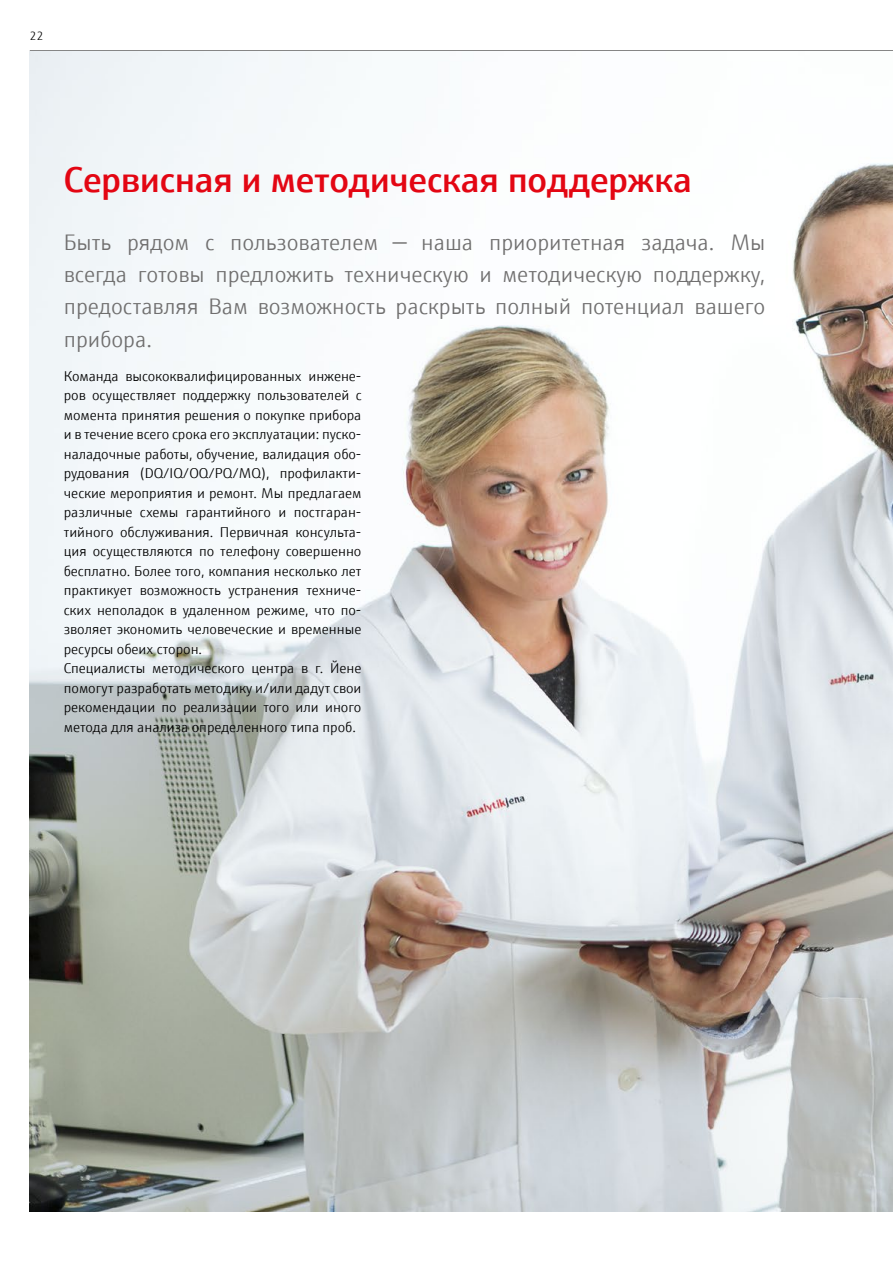
<style>
.page{position:relative;width:893px;height:1263px;background:#fff}
.page>*{position:absolute;margin:0;border:0;box-sizing:border-box;transform-origin:0 0}
.t1{font:600 36px "E+H Sans";letter-spacing:-.005em;color:#e30613}
.t2{font:300 22.5px/32.4px "E+H Sans";color:#706f6f;text-align:justify}
.t3{font:300 14.25px/19.5px "E+H Sans";color:#000}
.t4{font:300 12px "E+H Sans";color:#000}
</style>
<div class="page">
<img style="left:30px;top:51px;width:863px;height:1161px">
<p class="t4" style="left:30px;top:27px;width:15px">22</p>
<h1 class="t1" style="left:64px;top:152px;width:630px">Сервисная и методическая поддержка</h1>
<h2 class="t2" style="left:64px;top:224px;width:703px">Быть рядом с пользователем — наша приоритетная задача. Мы всегда готовы предложить техническую и методическую поддержку, предоставляя Вам возможность раскрыть полный потенциал вашего прибора.</h2>
<p class="t3" style="left:64px;top:365px;width:299px">Команда высококвалифицированных инжене&shy;ров осуществляет поддержку пользователей с момента принятия решения о покупке прибора и в течение всего срока его эксплуатации: пуско&shy;наладочные работы, обучение, валидация обо&shy;рудования (DQ/IQ/OQ/PQ/MQ), профилакти&shy;ческие мероприятия и ремонт. Мы предлагаем различные схемы гарантийного и постгаран&shy;тийного обслуживания. Первичная консульта&shy;ция осуществляются по телефону совершенно бесплатно. Более того, компания несколько лет практикует возможность устранения техниче&shy;ских неполадок в удаленном режиме, что по&shy;зволяет экономить человеческие и временные ресурсы обеих сторон.<br>Специалисты методического центра в г. Йене помогут разработать методику и/или дадут свои рекомендации по реализации того или иного метода для анализа определенного типа проб.</p>
</div>
